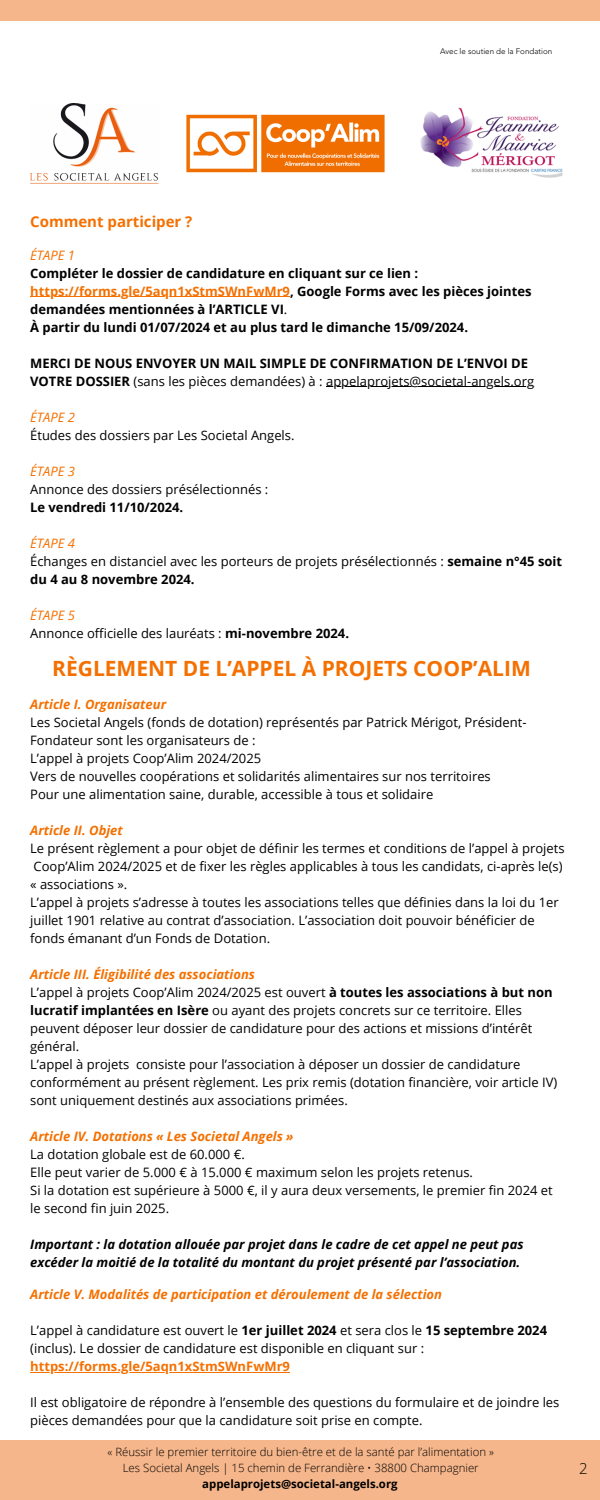
<style>
.page{position:relative;width:600px;height:1500px;background:#fff}
.page>*{position:absolute;margin:0;border:0;box-sizing:border-box;transform-origin:0 0}
.t1{font:700 21px "Open Sans";color:#f47000}
.t2{font:700 15px "Open Sans";color:#f47000}
.t3{font:300 15px "Open Sans";color:#000}
.t4{font:13px/18px "Open Sans";color:#000}
.t5{font:700 13px/18px "Open Sans";color:#000}
.t6{font:italic 700 13px/18px "Open Sans";color:#000}
.t7{font:italic 700 13px "Open Sans";color:#f47000}
.t8{font:700 13px "Open Sans";color:#f47000}
.t9{font:300 11.4px/15.5px "Open Sans";color:#000;text-align:center}
.t10{font:700 11.4px "Open Sans";color:#000}
.t11{font:300 8px "Avenir LT Std";color:#000}
.s1{font-weight:400;font-style:italic;color:#f47000}
.s2{color:#f47000}
.s3{font-weight:400}
.s4{font-style:italic;color:#f47000}
.s5{font-weight:700}
.s6{font-weight:700;font-style:italic;color:#f47000}
</style>
<div class="page">
<div style="left:0;top:0;width:600px;height:20px;background:#f5b68b"></div>
<div style="left:0;top:1440px;width:600px;height:60px;background:#f5b68b"></div>
<img style="left:186px;top:114px;width:199px;height:59px">
<img style="left:31px;top:104px;width:127px;height:79px">
<img style="left:420px;top:107px;width:143px;height:71px">
<hr style="left:30px;top:297px;width:260px;height:1px;background:#f47000">
<hr style="left:326px;top:387px;width:208px;height:1px;background:#000">
<hr style="left:30px;top:1372px;width:260px;height:1px;background:#f47000">
<h4 class="t11" style="left:440px;top:48px;width:114px">Avec le soutien de la Fondation</h4>
<h4 class="t2" style="left:30px;top:211px;width:164px">Comment participer ?</h4>
<h4 class="t5" style="left:30px;top:246px;width:390px"><span class="s1">ÉTAPE 1<br></span>Compléter le dossier de candidature en cliquant sur ce lien :</h4>
<h4 class="t5" style="left:30px;top:282px;width:503px"><span class="s2">https://forms.gle/5aqn1xStmSWnFwMr9</span>, Google Forms avec les pièces jointes demandées mentionnées à l’ARTICLE VI<span class="s3">.<br></span>À partir du lundi 01/07/2024 et au plus tard le dimanche 15/09/2024.</h4>
<h4 class="t5" style="left:30px;top:354px;width:505px">MERCI DE NOUS ENVOYER UN MAIL SIMPLE DE CONFIRMATION DE L’ENVOI DE<br>VOTRE DOSSIER <span class="s3">(sans les pièces demandées) à : appelaprojets@societal-angels.org</span></h4>
<h4 class="t4" style="left:30px;top:408px;width:266px"><span class="s4">ÉTAPE 2<br></span>Études des dossiers par Les Societal Angels.</h4>
<h1 class="t4" style="left:30px;top:462px;width:240px"><span class="s4">ÉTAPE 3<br></span>Annonce des dossiers présélectionnés :<br><span class="s5">Le vendredi 11/10/2024.</span></h1>
<h4 class="t4" style="left:30px;top:534px;width:533px"><span class="s4">ÉTAPE 4<br></span>Échanges en distanciel avec les porteurs de projets présélectionnés : <span class="s5">semaine n°45 soit du 4 au 8 novembre 2024.</span></h4>
<h4 class="t4" style="left:30px;top:606px;width:320px"><span class="s4">ÉTAPE 5<br></span>Annonce officielle des lauréats : <span class="s5">mi-novembre 2024.</span></h4>
<h1 class="t1" style="left:52px;top:654px;width:480px">RÈGLEMENT DE L’APPEL À PROJETS COOP’ALIM</h1>
<h4 class="t4" style="left:30px;top:695px;width:498px"><span class="s6">Article I. Organisateur<br></span>Les Societal Angels (fonds de dotation) représentés par Patrick Mérigot, Président-Fondateur sont les organisateurs de :<br>L’appel à projets Coop’Alim 2024/2025<br>Vers de nouvelles coopérations et solidarités alimentaires sur nos territoires<br>Pour une alimentation saine, durable, accessible à tous et solidaire</h4>
<h4 class="t4" style="left:30px;top:821px;width:536px"><span class="s6">Article II. Objet<br></span>Le présent règlement a pour objet de définir les termes et conditions de l’appel à projets Coop’Alim 2024/2025 et de fixer les règles applicables à tous les candidats, ci-après le(s) « associations ».<br>L’appel à projets s’adresse à toutes les associations telles que définies dans la loi du 1er juillet 1901 relative au contrat d’association. L’association doit pouvoir bénéficier de fonds émanant d’un Fonds de Dotation.</h4>
<h3 class="t4" style="left:30px;top:965px;width:529px"><span class="s6">Article III. Éligibilité des associations<br></span>L’appel à projets Coop’Alim 2024/2025 est ouvert <span class="s5">à toutes les associations à but non lucratif implantées en Isère</span> ou ayant des projets concrets sur ce territoire. Elles peuvent déposer leur dossier de candidature pour des actions et missions d’intérêt général.<br>L’appel à projets consiste pour l’association à déposer un dossier de candidature conformément au présent règlement. Les prix remis (dotation financière, voir article IV) sont uniquement destinés aux associations primées.</h3>
<h3 class="t4" style="left:30px;top:1127px;width:524px"><span class="s6">Article IV. Dotations « Les Societal Angels »<br></span>La dotation globale est de 60.000 €.<br>Elle peut varier de 5.000 € à 15.000 € maximum selon les projets retenus.<br>Si la dotation est supérieure à 5000 €, il y aura deux versements, le premier fin 2024 et le second fin juin 2025.</h3>
<h4 class="t6" style="left:30px;top:1235px;width:495px">Important : la dotation allouée par projet dans le cadre de cet appel ne peut pas excéder la moitié de la totalité du montant du projet présenté par l’association.</h4>
<h4 class="t7" style="left:30px;top:1285px;width:413px">Article V. Modalités de participation et déroulement de la sélection</h4>
<h6 class="t4" style="left:30px;top:1321px;width:518px">L’appel à candidature est ouvert le <span class="s5">1er juillet 2024</span> et sera clos le <span class="s5">15 septembre 2024 </span>(inclus). Le dossier de candidature est disponible en cliquant sur :</h6>
<h5 class="t8" style="left:30px;top:1357px;width:261px">https://forms.gle/5aqn1xStmSWnFwMr9</h5>
<h5 class="t4" style="left:30px;top:1393px;width:531px">Il est obligatoire de répondre à l’ensemble des questions du formulaire et de joindre les pièces demandées pour que la candidature soit prise en compte.</h5>
<p class="t9" style="left:108px;top:1444px;width:388px">« Réussir le premier territoire du bien-être et de la santé par l’alimentation »<br>Les Societal Angels | 15 chemin de Ferrandière • 38800 Champagnier</p>
<p class="t10" style="left:202px;top:1476px;width:197px">appelaprojets@societal-angels.org</p>
<p class="t3" style="left:579px;top:1458px;width:10px">2</p>
</div>
